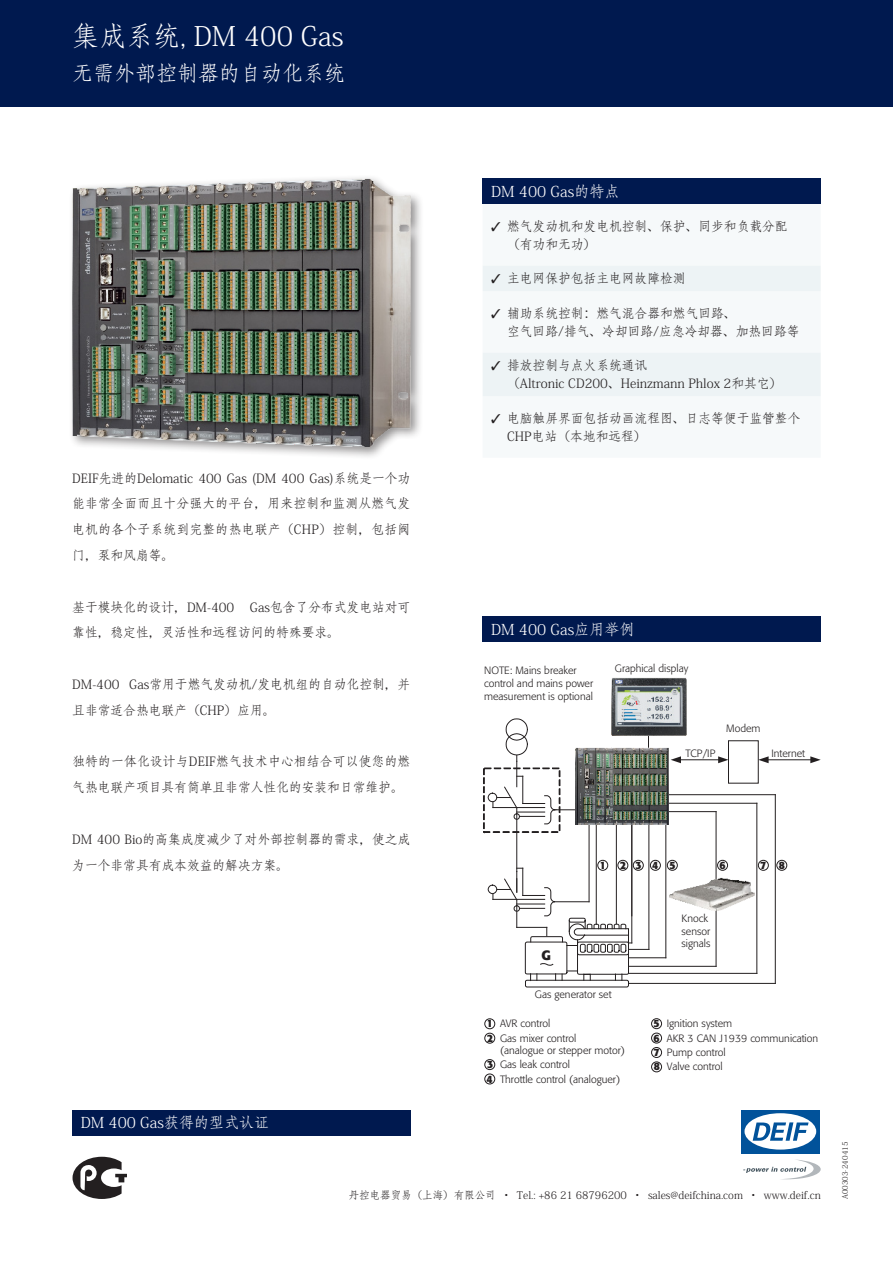
<style>
.page{position:relative;width:893px;height:1263px;background:#fff}
.page>*{position:absolute;margin:0;border:0;box-sizing:border-box;transform-origin:0 0}
.t1{font:27px "Adobe Fangsong Std";color:#fff}
.t2{font:21px "Adobe Fangsong Std";color:#fff}
.t3{font:15px "Adobe Fangsong Std";color:#fff}
.t4{font:700 13.5px "Formata";color:#231f20}
.t5{font:12.75px/25.8px "Adobe Fangsong Std";color:#231f20}
.t6{font:300 10.5px/12.6px "Formata";color:#231f20}
.t7{font:10.5px "Adobe Fangsong Std";color:#231f20}
.t8{font:700 10.5px/14.4px "Formata";color:#231f20}
.t9{font:7.5px "Adobe Fangsong Std";color:#231f20}
</style>
<div class="page">
<div style="left:0;top:0;width:893px;height:106px;background:#00194f"></div>
<div style="left:741px;top:1110px;width:79px;height:43px;background:#01529a"></div>
<div style="left:744px;top:1113px;width:72px;height:36px;background:#fff;border-radius:50%"></div>
<svg style="left:753px;top:1122px;width:55px;height:19px"></svg>
<svg style="left:743px;top:1159px;width:78px;height:20px"></svg>
<div style="left:72px;top:1110px;width:338px;height:25px;background:#00194f"></div>
<div style="left:483px;top:617px;width:338px;height:25px;background:#00194f"></div>
<div style="left:68px;top:174px;width:355px;height:286px;background:#231f20;opacity:.5"></div>
<img style="left:72px;top:179px;width:338px;height:268px">
<hr style="left:516px;top:808px;width:1px;height:63px;background:#231f20">
<hr style="left:596px;top:781px;width:1px;height:143px;background:#231f20">
<hr style="left:555px;top:809px;width:30px;height:1px;background:#231f20">
<hr style="left:589px;top:781px;width:1px;height:121px;background:#231f20">
<div style="left:728px;top:740px;width:31px;height:43px;border:1px solid #231f20"></div>
<hr style="left:648px;top:684px;width:1px;height:97px;background:#231f20">
<hr style="left:680px;top:759px;width:39px;height:1px;background:#231f20">
<svg style="left:671px;top:756px;width:10px;height:7px"></svg>
<svg style="left:718px;top:756px;width:10px;height:7px"></svg>
<hr style="left:768px;top:759px;width:43px;height:1px;background:#231f20">
<svg style="left:758px;top:756px;width:11px;height:7px"></svg>
<svg style="left:810px;top:756px;width:11px;height:7px"></svg>
<svg style="left:483px;top:718px;width:78px;height:116px"></svg>
<hr style="left:629px;top:973px;width:128px;height:1px;background:#231f20">
<hr style="left:629px;top:966px;width:87px;height:1px;background:#231f20">
<hr style="left:629px;top:983px;width:146px;height:1px;background:#231f20">
<hr style="left:632px;top:794px;width:143px;height:1px;background:#231f20">
<hr style="left:775px;top:795px;width:1px;height:188px;background:#231f20">
<hr style="left:632px;top:803px;width:125px;height:1px;background:#231f20">
<hr style="left:716px;top:812px;width:1px;height:96px;background:#231f20">
<hr style="left:716px;top:901px;width:1px;height:65px;background:#231f20">
<hr style="left:631px;top:781px;width:1px;height:162px;background:#231f20">
<hr style="left:616px;top:781px;width:1px;height:143px;background:#231f20">
<hr style="left:648px;top:781px;width:1px;height:168px;background:#231f20">
<hr style="left:756px;top:803px;width:1px;height:170px;background:#231f20">
<hr style="left:632px;top:811px;width:84px;height:1px;background:#231f20">
<hr style="left:665px;top:781px;width:1px;height:177px;background:#231f20">
<hr style="left:629px;top:957px;width:37px;height:1px;background:#231f20">
<svg style="left:487px;top:868px;width:162px;height:120px"></svg>
<div style="left:597px;top:860px;width:11px;height:11px;border:1px solid #231f20;border-radius:50%"></div>
<div style="left:617px;top:860px;width:11px;height:11px;border:1px solid #231f20;border-radius:50%"></div>
<div style="left:633px;top:860px;width:11px;height:11px;border:1px solid #231f20;border-radius:50%"></div>
<div style="left:650px;top:860px;width:11px;height:11px;border:1px solid #231f20;border-radius:50%"></div>
<div style="left:667px;top:860px;width:11px;height:11px;border:1px solid #231f20;border-radius:50%"></div>
<div style="left:717px;top:860px;width:11px;height:11px;border:1px solid #231f20;border-radius:50%"></div>
<div style="left:758px;top:860px;width:11px;height:11px;border:1px solid #231f20;border-radius:50%"></div>
<div style="left:776px;top:860px;width:11px;height:11px;border:1px solid #231f20;border-radius:50%"></div>
<div style="left:484px;top:1018px;width:11px;height:11px;border:1px solid #231f20;border-radius:50%"></div>
<div style="left:484px;top:1033px;width:11px;height:10px;border:1px solid #231f20;border-radius:50%"></div>
<div style="left:484px;top:1059px;width:11px;height:11px;border:1px solid #231f20;border-radius:50%"></div>
<div style="left:484px;top:1073px;width:11px;height:11px;border:1px solid #231f20;border-radius:50%"></div>
<div style="left:651px;top:1018px;width:11px;height:11px;border:1px solid #231f20;border-radius:50%"></div>
<div style="left:651px;top:1033px;width:11px;height:10px;border:1px solid #231f20;border-radius:50%"></div>
<div style="left:651px;top:1047px;width:11px;height:11px;border:1px solid #231f20;border-radius:50%"></div>
<div style="left:651px;top:1061px;width:11px;height:11px;border:1px solid #231f20;border-radius:50%"></div>
<img style="left:575px;top:747px;width:94px;height:78px">
<img style="left:611px;top:677px;width:75px;height:58px">
<img style="left:669px;top:877px;width:85px;height:33px">
<svg style="left:73px;top:1157px;width:54px;height:42px"></svg>
<div style="left:483px;top:179px;width:338px;height:25px;background:#00194f"></div>
<svg style="left:483px;top:266px;width:338px;height:130px"></svg>
<h1 class="t1" style="left:72px;top:20px;width:273px">集成系统, DM 400 Gas</h1>
<h2 class="t2" style="left:72px;top:60px;width:274px">无需外部控制器的自动化系统</h2>
<p class="t5" style="left:72px;top:465px;width:340px;text-align:justify">DEIF先进的Delomatic 400 Gas (DM 400 Gas)系统是一个功能非常全面而且十分强大的平台，用来控制和监测从燃气发电机的各个子系统到完整的热电联产（CHP）控制，包括阀门，泵和风扇等。</p>
<p class="t5" style="left:72px;top:594px;width:340px">基于模块化的设计，DM-400 Gas包含了分布式发电站对可靠性，稳定性，灵活性和远程访问的特殊要求。</p>
<p class="t5" style="left:72px;top:672px;width:340px">DM-400 Gas常用于燃气发动机/发电机组的自动化控制，并且非常适合热电联产（CHP）应用。</p>
<p class="t5" style="left:72px;top:749px;width:340px">独特的一体化设计与DEIF燃气技术中心相结合可以使您的燃气热电联产项目具有简单且非常人性化的安装和日常维护。</p>
<p class="t5" style="left:72px;top:826px;width:340px">DM 400 Bio的高集成度减少了对外部控制器的需求，使之成为一个非常具有成本效益的解决方案。</p>
<p class="t3" style="left:81px;top:1114px;width:190px">DM 400 Gas获得的型式认证</p>
<p class="t3" style="left:491px;top:182px;width:130px">DM 400 Gas的特点</p>
<p class="t5" style="left:507px;top:217px;width:282px;line-height:18px;text-indent:-16px">✓ 燃气发动机和发电机控制、保护、同步和负载分配（有功和无功）</p>
<p class="t5" style="left:491px;top:266px;width:196px">✓ 主电网保护包括主电网故障检测</p>
<p class="t5" style="left:507px;top:304px;width:294px;line-height:18px;text-indent:-16px">✓ 辅助系统控制：燃气混合器和燃气回路、<br>空气回路/排气、冷却回路/应急冷却器、加热回路等</p>
<p class="t5" style="left:507px;top:357px;width:277px;line-height:18px;text-indent:-16px">✓ 排放控制与点火系统通讯<br>（Altronic CD200、Heinzmann Phlox 2和其它）</p>
<p class="t5" style="left:507px;top:409px;width:295px;line-height:18px;text-indent:-16px">✓ 电脑触屏界面包括动画流程图、日志等便于监管整个<br>CHP电站（本地和远程）</p>
<p class="t3" style="left:491px;top:620px;width:145px">DM 400 Gas应用举例</p>
<p class="t6" style="left:484px;top:664px;width:110px">NOTE: Mains breaker control and mains power measurement is optional</p>
<p class="t6" style="left:615px;top:662px;width:75px">Graphical display</p>
<p class="t6" style="left:685px;top:747px;width:31px">TCP/IP</p>
<p class="t6" style="left:726px;top:722px;width:36px">Modem</p>
<p class="t6" style="left:771px;top:747px;width:35px">Internet</p>
<p class="t8" style="left:600px;top:858px;width:8px">1</p>
<p class="t8" style="left:620px;top:858px;width:57px">2345</p>
<p class="t8" style="left:719px;top:858px;width:8px">6</p>
<p class="t8" style="left:760px;top:858px;width:26px">7 8</p>
<p class="t4" style="left:541px;top:947px;width:11px">G</p>
<p class="t6" style="left:535px;top:988px;width:78px">Gas generator set</p>
<p class="t6" style="left:500px;top:1016px;width:78px;line-height:14.4px">AVR control<br>Gas mixer control</p>
<p class="t6" style="left:500px;top:1044px;width:126px;line-height:14.1px">(analogue or stepper motor)<br>Gas leak control<br>Throttle control (analoguer)</p>
<p class="t8" style="left:487px;top:1016px;width:8px">1<br>2</p>
<p class="t8" style="left:486px;top:1057px;width:8px">3<br>4</p>
<p class="t6" style="left:682px;top:912px;width:30px">Knock sensor signals</p>
<p class="t6" style="left:667px;top:1016px;width:153px;line-height:14.4px">Ignition system<br>AKR 3 CAN J1939 communication<br>Pump control<br>Valve control</p>
<p class="t8" style="left:653px;top:1016px;width:8px;text-align:justify">5<br>6<br>7<br>8</p>
<p class="t7" style="left:349px;top:1189px;width:473px">丹控电器贸易（上海）有限公司 · Tel.: +86 21 68796200 · sales@deifchina.com · www.deif.cn</p>
<p class="t9" style="left:840px;top:1199px;width:59px;rotate:-90deg">A00303-240415</p>
</div>
